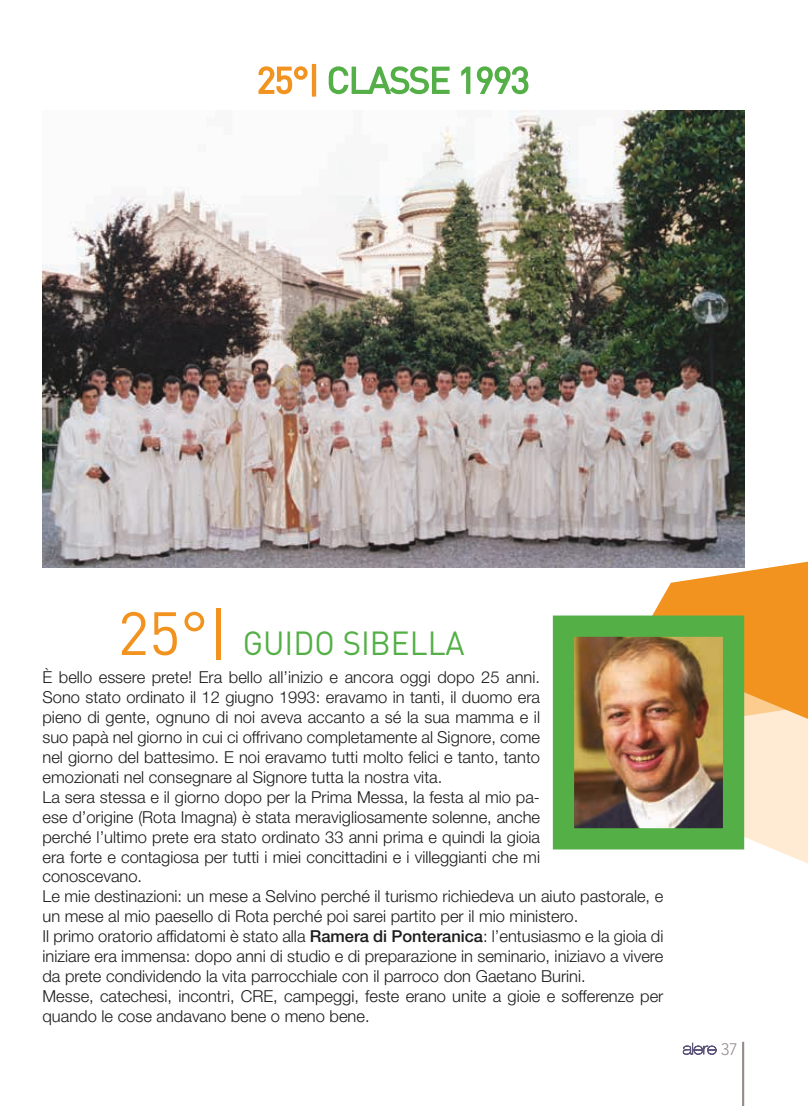
<style>
.page{position:relative;width:808px;height:1106px;background:#fff}
.page>*{position:absolute;margin:0;border:0;box-sizing:border-box;transform-origin:0 0}
.t1{font:36px "DIN";letter-spacing:-.03em;color:#54af47}
.t2{font:33px "DIN";color:#54af47;scale:.95 1}
.t3{font:300 16.5px/20px "Helvetica Neue";color:#1c1c1b}
.t4{font:300 16.5px "Avenir";color:#978a8b}
.s1{color:#f29320}
.s2{font-size:60px;color:#f29320}
.s3{font-weight:500}
</style>
<div class="page">
<svg style="left:635px;top:561px;width:173px;height:302px"></svg>
<img style="left:43px;top:111px;width:701px;height:457px">
<svg style="left:258px;top:66px;width:50px;height:29px"></svg>
<div style="left:312px;top:64px;width:4px;height:33px;border:2px solid #f29320"></div>
<svg style="left:328px;top:66px;width:122px;height:29px"></svg>
<svg style="left:461px;top:66px;width:68px;height:29px"></svg>
<img style="left:575px;top:637px;width:147px;height:190px">
<div style="left:553px;top:615px;width:191px;height:234px;border:21px solid #54af47"></div>
<hr style="left:742px;top:1041px;width:2px;height:65px;background:#978a8b">
<svg style="left:683px;top:1042px;width:33px;height:12px"></svg>
<h1 class="t1" style="left:257px;top:58px;width:274px"><span class="s1">25°|</span> CLASSE 1993</h1>
<h2 class="t2" style="left:118px;top:622px;width:367px"><span class="s2">25°|</span> GUIDO SIBELLA</h2>
<p class="t3" style="left:43px;top:667px;width:622px">È bello essere prete! Era bello all’inizio e ancora oggi dopo 25 anni.<br>Sono stato ordinato il 12 giugno 1993: eravamo in tanti, il duomo era<br>pieno di gente, ognuno di noi aveva accanto a sé la sua mamma e il<br>suo papà nel giorno in cui ci offrivano completamente al Signore, come<br>nel giorno del battesimo. E noi eravamo tutti molto felici e tanto, tanto<br>emozionati nel consegnare al Signore tutta la nostra vita.<br>La sera stessa e il giorno dopo per la Prima Messa, la festa al mio pa-<br>ese d’origine (Rota Imagna) è stata meravigliosamente solenne, anche<br>perché l’ultimo prete era stato ordinato 33 anni prima e quindi la gioia<br>era forte e contagiosa per tutti i miei concittadini e i villeggianti che mi<br>conoscevano.<br>Le mie destinazioni: un mese a Selvino perché il turismo richiedeva un aiuto pastorale, e un mese al mio paesello di Rota perché poi sarei partito per il mio ministero.<br>Il primo oratorio affidatomi è stato alla <span class="s3">Ramera di Ponteranica</span>: l’entusiasmo e la gioia di iniziare era immensa: dopo anni di studio e di preparazione in seminario, iniziavo a vivere da prete condividendo la vita parrocchiale con il parroco don Gaetano Burini.<br>Messe, catechesi, incontri, CRE, campeggi, feste erano unite a gioie e sofferenze per quando le cose andavano bene o meno bene.</p>
<p class="t4" style="left:721px;top:1039px;width:19px">37</p>
</div>
